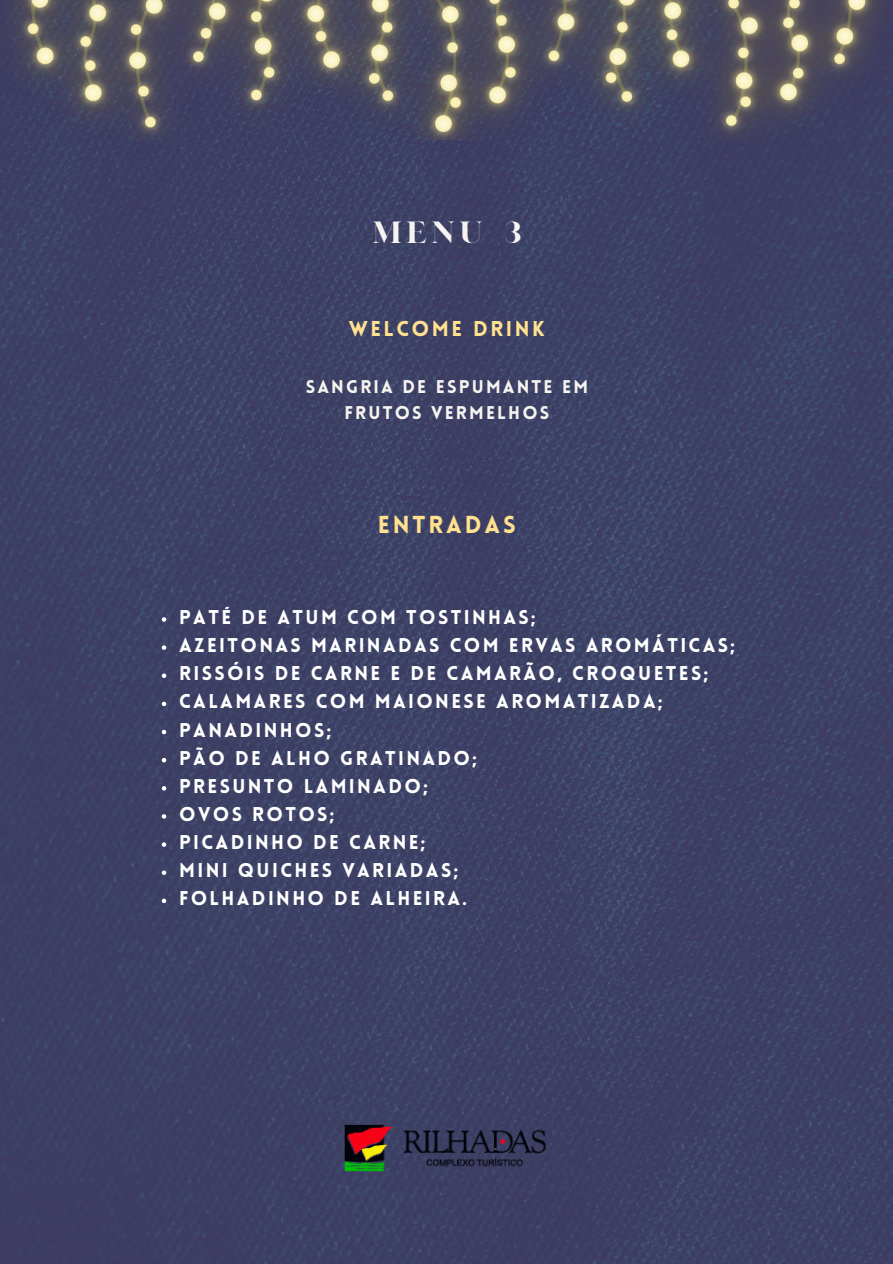
<style>
.page{position:relative;width:893px;height:1264px;background:#fff}
.page>*{position:absolute;margin:0;border:0;box-sizing:border-box;transform-origin:0 0}
.t1{font:24.9px "London";color:#f6f4f0}
.t2{font:900 24px "Lovelo";letter-spacing:.12em;color:#ffe18f}
.t3{font:900 21px "Lovelo";letter-spacing:.12em;color:#ffe18f}
.t4{font:900 19.5px "Lovelo";letter-spacing:.12em;color:#fff}
.t5{font:900 18px/25.8px "Lovelo";letter-spacing:.12em;color:#f6f4f0;text-align:center}
</style>
<div class="page">
<img style="left:0;top:139px;width:892px;height:1124px">
<svg style="left:162px;top:617px;width:4px;height:4px"></svg>
<svg style="left:162px;top:645px;width:4px;height:5px"></svg>
<svg style="left:162px;top:673px;width:4px;height:5px"></svg>
<svg style="left:162px;top:701px;width:4px;height:5px"></svg>
<svg style="left:162px;top:729px;width:4px;height:5px"></svg>
<svg style="left:162px;top:758px;width:4px;height:4px"></svg>
<svg style="left:162px;top:786px;width:4px;height:4px"></svg>
<svg style="left:162px;top:814px;width:4px;height:4px"></svg>
<svg style="left:162px;top:842px;width:4px;height:4px"></svg>
<svg style="left:162px;top:870px;width:4px;height:5px"></svg>
<svg style="left:162px;top:898px;width:4px;height:5px"></svg>
<img style="left:336px;top:1122px;width:221px;height:51px">
<img style="left:0;top:0;width:892px;height:139px">
<p class="t1" style="left:372px;top:215px;width:151px">MENU 3</p>
<p class="t3" style="left:349px;top:320px;width:197px">WELCOME DRINK</p>
<h2 class="t5" style="left:306px;top:375px;width:284px">SANGRIA DE ESPUMANTE EM<br>FRUTOS VERMELHOS</h2>
<p class="t2" style="left:377px;top:514px;width:139px">ENTRADAS</p>
<h3 class="t4" style="left:179px;top:609px;width:358px">PATÉ DE ATUM COM TOSTINHAS;</h3>
<p class="t4" style="left:179px;top:637px;width:557px">AZEITONAS MARINADAS COM ERVAS AROMÁTICAS;</p>
<h1 class="t4" style="left:179px;top:665px;width:530px">RISSÓIS DE CARNE E DE CAMARÃO, CROQUETES;</h1>
<p class="t4" style="left:179px;top:693px;width:485px">CALAMARES COM MAIONESE AROMATIZADA;</p>
<p class="t4" style="left:179px;top:722px;width:153px">PANADINHOS;</p>
<p class="t4" style="left:179px;top:750px;width:299px">PÃO DE ALHO GRATINADO;</p>
<p class="t4" style="left:179px;top:778px;width:250px">PRESUNTO LAMINADO;</p>
<p class="t4" style="left:179px;top:806px;width:157px">OVOS ROTOS;</p>
<p class="t4" style="left:179px;top:834px;width:248px">PICADINHO DE CARNE;</p>
<p class="t4" style="left:179px;top:862px;width:280px">MINI QUICHES VARIADAS;</p>
<p class="t4" style="left:179px;top:890px;width:289px">FOLHADINHO DE ALHEIRA.</p>
</div>
